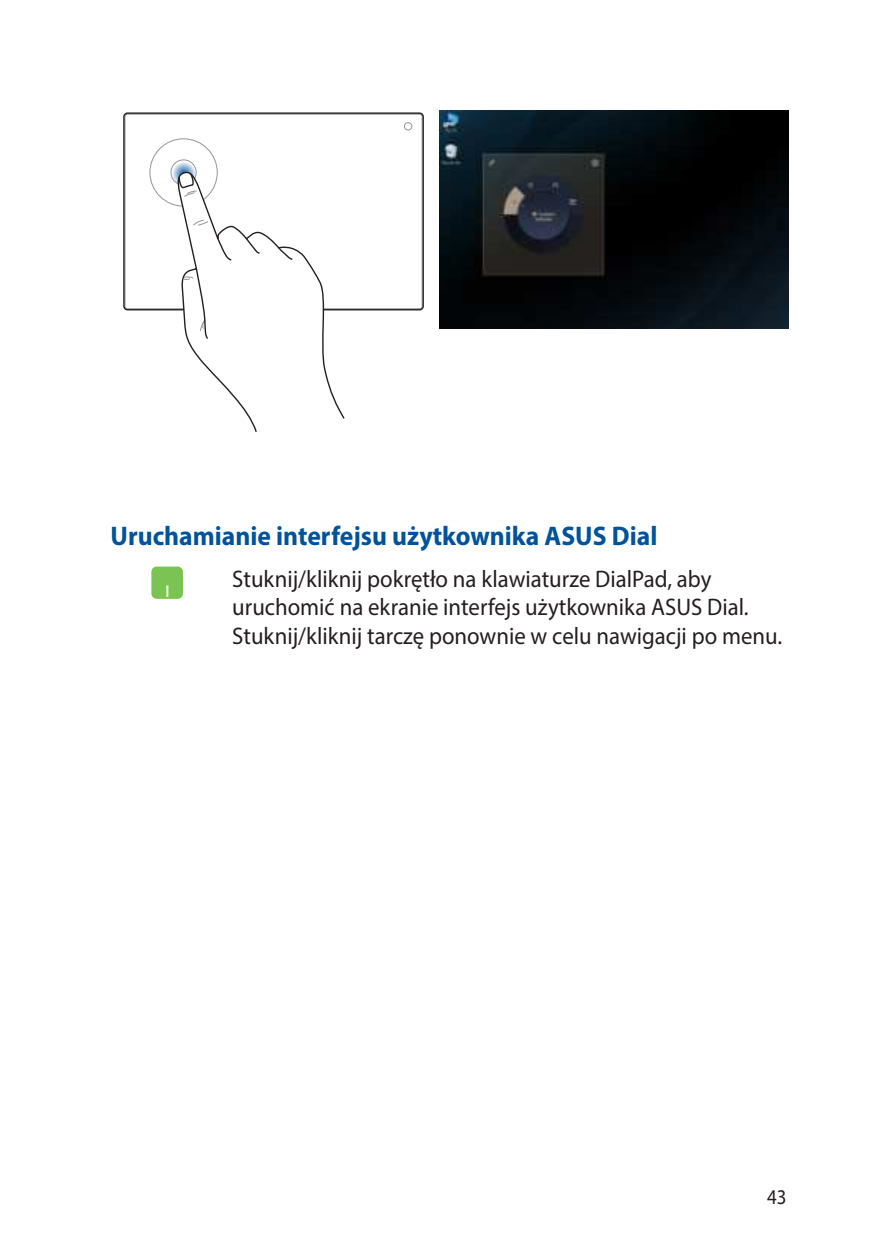
<style>
.page{position:relative;width:893px;height:1259px;background:#fff}
.page>*{position:absolute;margin:0;border:0;box-sizing:border-box;transform-origin:0 0}
.t1{font:700 27px "Myriad Pro";color:#01529a;scale:.95 1}
.t2{font:24px/28.8px "Myriad Pro";color:#231f20;scale:.95 1}
.t3{font:21px "Myriad Pro";color:#231f20;scale:.9 1}
</style>
<div class="page">
<svg style="left:171px;top:160px;width:25px;height:25px"></svg>
<div style="left:171px;top:159px;width:26px;height:26px;border:1px solid #939598;border-radius:50%"></div>
<div style="left:404px;top:122px;width:8px;height:9px;border:1px solid #939598;border-radius:50%"></div>
<div style="left:125px;top:114px;width:298px;height:195px;border:1px solid #939598;border-radius:3px"></div>
<div style="left:123px;top:112px;width:301px;height:198px;border:1px solid #231f20;border-radius:4px"></div>
<svg style="left:172px;top:161px;width:24px;height:24px"></svg>
<svg style="left:176px;top:171px;width:170px;height:261px"></svg>
<img style="left:439px;top:111px;width:349px;height:217px">
<div style="left:151px;top:566px;width:32px;height:33px;background:#7bc352;border-radius:5px"></div>
<svg style="left:166px;top:585px;width:2px;height:12px"></svg>
<p class="t1" style="left:111px;top:522px;width:577px">Uruchamianie interfejsu użytkownika ASUS Dial</p>
<p class="t2" style="left:232px;top:565px;width:580px">Stuknij/kliknij pokrętło na klawiaturze DialPad, aby uruchomić na ekranie interfejs użytkownika ASUS Dial.<br>Stuknij/kliknij tarczę ponownie w celu nawigacji po menu.</p>
<p class="t3" style="left:767px;top:1186px;width:23px">43</p>
</div>
